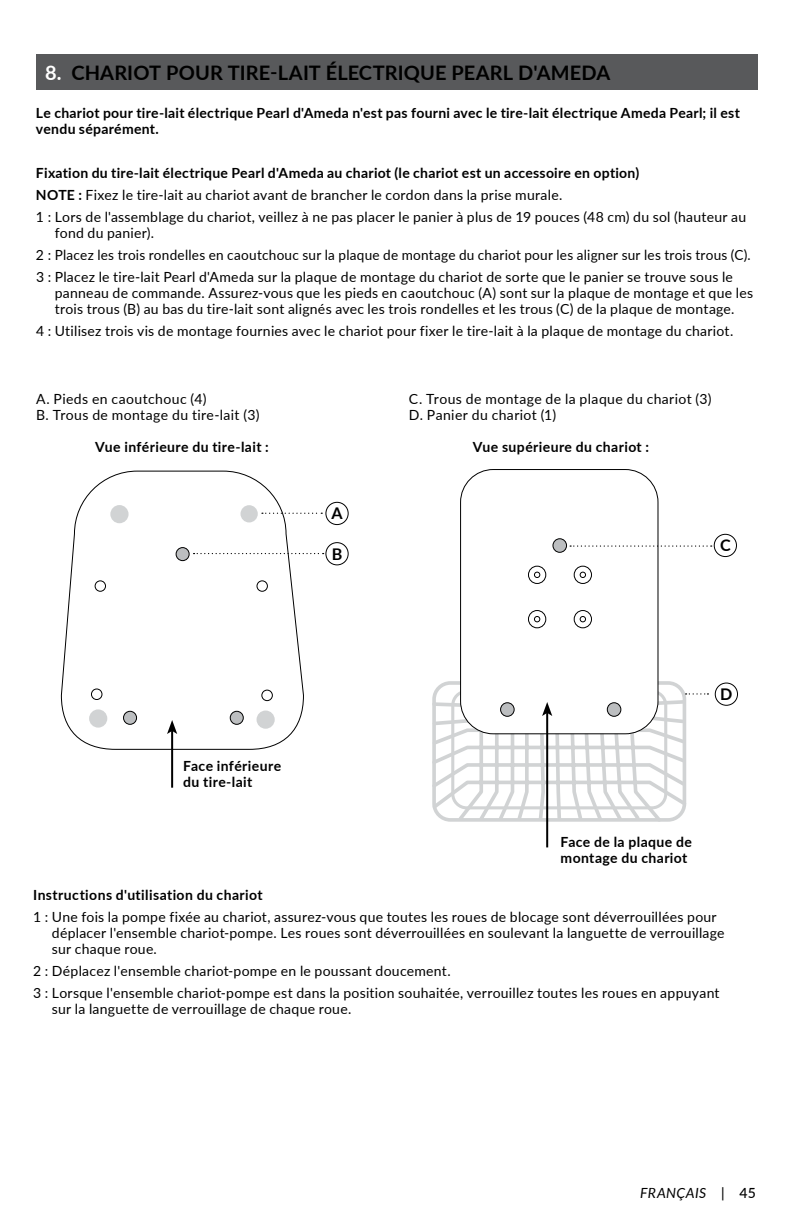
<style>
.page{position:relative;width:792px;height:1224px;background:#fff}
.page>*{position:absolute;margin:0;border:0;box-sizing:border-box;transform-origin:0 0}
.t1{font:700 20px "Lato";letter-spacing:.005em;color:#000}
.t2{font:700 16.2px "Lato";color:#000}
.t3{font:14px/22px "Lato";letter-spacing:.02em;color:#000}
.t4{font:700 14px/16px "Lato";letter-spacing:.025em;color:#000}
.t5{font:italic 14px "Lato";letter-spacing:.03em;color:#000}
.s1{color:#fff}
.s2{font-weight:700}
.s3{font-weight:500;font-style:normal}
</style>
<div class="page">
<div style="left:36px;top:54px;width:721px;height:36px;background:#58595b"></div>
<svg style="left:61px;top:471px;width:241px;height:279px"></svg>
<div style="left:325px;top:502px;width:24px;height:23px;border:1px solid #000;border-radius:50%"></div>
<div style="left:325px;top:542px;width:24px;height:23px;border:1px solid #000;border-radius:50%"></div>
<svg style="left:262px;top:513px;width:60px;height:1px"></svg>
<svg style="left:460px;top:469px;width:199px;height:224px"></svg>
<div style="left:553px;top:539px;width:14px;height:13px;background:#bcbec0;border-radius:50%"></div>
<div style="left:553px;top:538px;width:14px;height:15px;border:1px solid #000;border-radius:50%"></div>
<div style="left:714px;top:534px;width:23px;height:23px;border:1px solid #000;border-radius:50%"></div>
<svg style="left:570px;top:545px;width:142px;height:2px"></svg>
<div style="left:715px;top:683px;width:23px;height:23px;border:1px solid #000;border-radius:50%"></div>
<hr style="left:546px;top:713px;width:2px;height:134px;background:#000">
<svg style="left:432px;top:693px;width:276px;height:129px"></svg>
<hr style="left:171px;top:731px;width:2px;height:57px;background:#000">
<svg style="left:91px;top:547px;width:233px;height:187px"></svg>
<h1 class="t1" style="left:45px;top:58px;width:567px"><span class="s1">8.</span> CHARIOT POUR TIRE-LAIT ÉLECTRIQUE PEARL D'AMEDA</h1>
<p class="t4" style="left:36px;top:104px;width:706px">Le chariot pour tire-lait électrique Pearl d'Ameda n'est pas fourni avec le tire-lait électrique Ameda Pearl; il est vendu séparément.</p>
<p class="t3" style="left:36px;top:161px;width:712px"><span class="s2">Fixation du tire-lait électrique Pearl d'Ameda au chariot (le chariot est un accessoire en option)<br>NOTE :</span> Fixez le tire-lait au chariot avant de brancher le cordon dans la prise murale.<br>1 : Lors de l'assemblage du chariot, veillez à ne pas placer le panier à plus de 19 pouces (48 cm) du sol (hauteur au</p>
<p class="t3" style="left:36px;top:221px;width:716px;text-indent:19px">fond du panier).<br>2 : Placez les trois rondelles en caoutchouc sur la plaque de montage du chariot pour les aligner sur les trois trous (C).<br>3 : Placez le tire-lait Pearl d'Ameda sur la plaque de montage du chariot de sorte que le panier se trouve sous le</p>
<p class="t3" style="left:55px;top:284px;width:700px;line-height:16px">panneau de commande. Assurez-vous que les pieds en caoutchouc (A) sont sur la plaque de montage et que les trois trous (B) au bas du tire-lait sont alignés avec les trois rondelles et les trous (C) de la plaque de montage.</p>
<p class="t3" style="left:36px;top:319px;width:699px">4 : Utilisez trois vis de montage fournies avec le chariot pour fixer le tire-lait à la plaque de montage du chariot.</p>
<p class="t3" style="left:36px;top:390px;width:225px;line-height:16px">A. Pieds en caoutchouc (4)<br>B. Trous de montage du tire-lait (3)</p>
<p class="t4" style="left:95px;top:438px;width:175px">Vue inférieure du tire-lait :</p>
<p class="t2" style="left:331px;top:501px;width:13px">A</p>
<p class="t2" style="left:332px;top:542px;width:12px">B</p>
<p class="t4" style="left:183px;top:758px;width:99px">Face inférieure du tire-lait</p>
<p class="t3" style="left:409px;top:390px;width:304px;line-height:16px">C. Trous de montage de la plaque du chariot (3)<br>D. Panier du chariot (1)</p>
<p class="t4" style="left:473px;top:438px;width:178px">Vue supérieure du chariot :</p>
<p class="t2" style="left:720px;top:533px;width:12px">C</p>
<p class="t2" style="left:720px;top:682px;width:14px">D</p>
<p class="t4" style="left:561px;top:833px;width:133px">Face de la plaque de montage du chariot</p>
<p class="t4" style="left:33px;top:887px;width:231px">Instructions d'utilisation du chariot</p>
<p class="t3" style="left:52px;top:909px;width:674px;line-height:16px;text-indent:-19px">1 : Une fois la pompe fixée au chariot, assurez-vous que toutes les roues de blocage sont déverrouillées pour déplacer l'ensemble chariot-pompe. Les roues sont déverrouillées en soulevant la languette de verrouillage sur chaque roue.</p>
<p class="t3" style="left:33px;top:960px;width:688px">2 : Déplacez l'ensemble chariot-pompe en le poussant doucement.<br>3 : Lorsque l'ensemble chariot-pompe est dans la position souhaitée, verrouillez toutes les roues en appuyant</p>
<p class="t3" style="left:52px;top:998px;width:301px">sur la languette de verrouillage de chaque roue.</p>
<p class="t5" style="left:640px;top:1183px;width:117px">FRANÇAIS <span class="s3">| 45</span></p>
</div>
